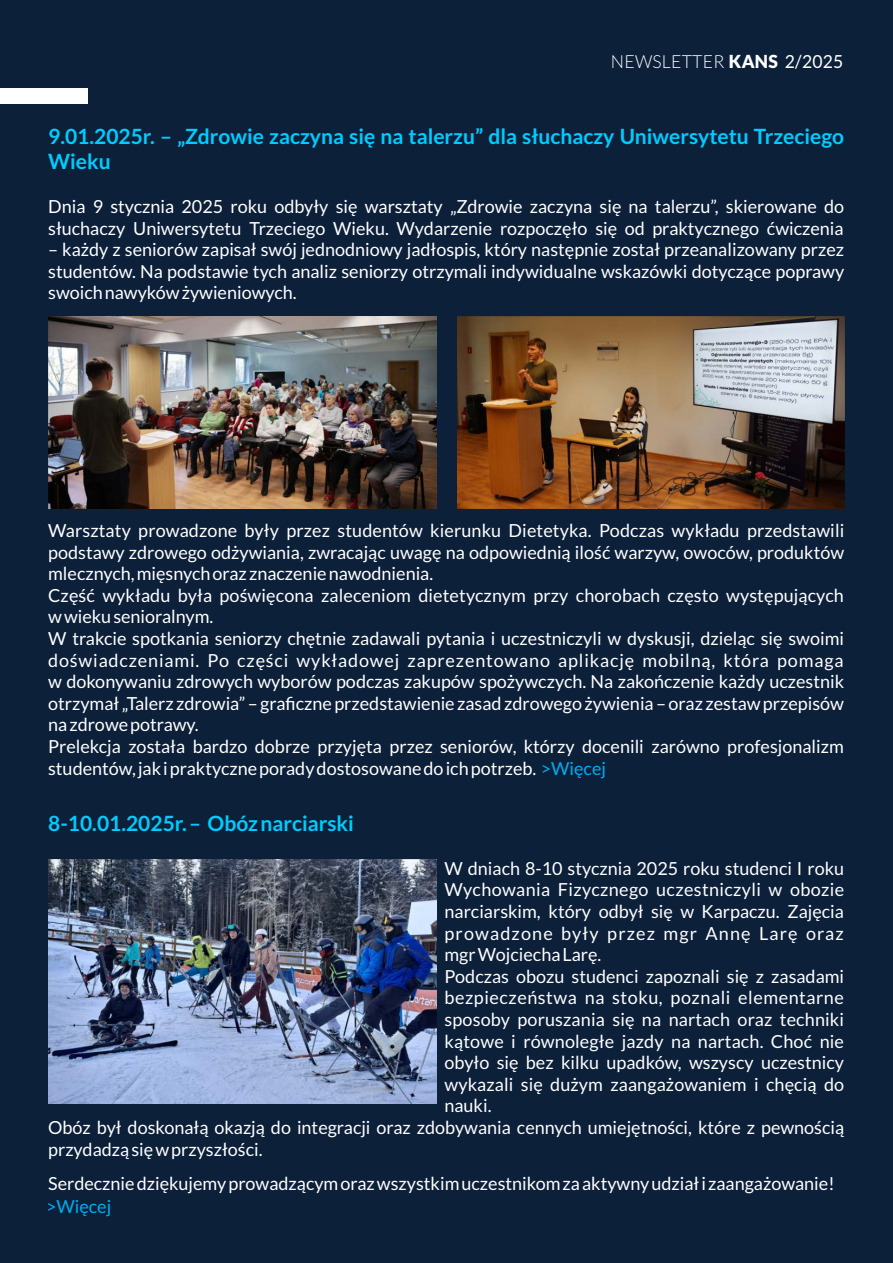
<style>
.page{position:relative;width:893px;height:1263px;background:#0c203a}
.page>*{position:absolute;margin:0;border:0;box-sizing:border-box;transform-origin:0 0}
.t1{font:700 21px/25.2px "Lato";color:#0cf}
.t2{font:18px/21.6px "Lato";color:#fff}
.t3{font:18px "Lato";color:#fefefe}
.t4{font:18px "Lato";letter-spacing:.02em;color:#fefefe}
.t5{font:18px "Lato";letter-spacing:.03em;color:#fefefe}
.t6{font:18px "Lato";letter-spacing:.065em;color:#fefefe}
.t7{font:300 18px "Lato";letter-spacing:.015em;color:#fff}
.t8{font:18px "Lato";color:#00adf1}
.s1{font-weight:900}
.s2{font-weight:400}
.s3{color:#00adf1}
</style>
<div class="page">
<div style="left:0;top:88px;width:87px;height:16px;background:#fff"></div>
<img style="left:48px;top:317px;width:388px;height:191px">
<img style="left:457px;top:317px;width:387px;height:191px">
<img style="left:48px;top:860px;width:388px;height:244px">
<p class="t7" style="left:611px;top:54px;width:234px">NEWSLETTER <span class="s1">KANS</span> <span class="s2">2/2025</span></p>
<p class="t1" style="left:48px;top:125px;width:797px">9.01.2025r. – „Zdrowie zaczyna się na talerzu” dla słuchaczy Uniwersytetu Trzeciego<br>Wieku</p>
<p class="t2" style="left:48px;top:197px;width:797px">Dnia 9 stycznia 2025 roku odbyły się warsztaty „Zdrowie zaczyna się na talerzu”, skierowane do słuchaczy Uniwersytetu Trzeciego Wieku. Wydarzenie rozpoczęło się od praktycznego ćwiczenia</p>
<p class="t2" style="left:48px;top:240px;width:797px;text-align:justify">– każdy z seniorów zapisał swój jednodniowy jadłospis, który następnie został przeanalizowany przez studentów. Na podstawie tych analiz seniorzy otrzymali indywidualne wskazówki dotyczące poprawy swoich nawyków żywieniowych.</p>
<p class="t2" style="left:48px;top:521px;width:798px">Warsztaty prowadzone były przez studentów kierunku Dietetyka. Podczas wykładu przedstawili podstawy zdrowego odżywiania, zwracając uwagę na odpowiednią ilość warzyw, owoców, produktów mlecznych, mięsnych oraz znaczenie nawodnienia.<br>Część wykładu była poświęcona zaleceniom dietetycznym przy chorobach często występujących w wieku senioralnym.<br>W trakcie spotkania seniorzy chętnie zadawali pytania i uczestniczyli w dyskusji, dzieląc się swoimi doświadczeniami. Po części wykładowej zaprezentowano aplikację mobilną, która pomaga w dokonywaniu zdrowych wyborów podczas zakupów spożywczych. Na zakończenie każdy uczestnik otrzymał „Talerz zdrowia” – graficzne przedstawienie zasad zdrowego żywienia – oraz zestaw przepisów na zdrowe potrawy.<br>Prelekcja została bardzo dobrze przyjęta przez seniorów, którzy docenili zarówno profesjonalizm</p>
<p class="t2" style="left:48px;top:758px;width:559px">studentów, jak i praktyczne porady dostosowane do ich potrzeb. <span class="s3">&gt;Więcej</span></p>
<p class="t1" style="left:48px;top:812px;width:307px">8-10.01.2025r. – Obóz narciarski</p>
<p class="t3" style="left:445px;top:860px;width:401px">W dniach 8-10 stycznia 2025 roku studenci I roku</p>
<p class="t4" style="left:445px;top:882px;width:401px">Wychowania Fizycznego uczestniczyli w obozie</p>
<p class="t3" style="left:445px;top:903px;width:401px">narciarskim, który odbył się w Karpaczu. Zajęcia</p>
<p class="t6" style="left:445px;top:925px;width:401px">prowadzone były przez mgr Annę Larę oraz</p>
<p class="t3" style="left:444px;top:947px;width:158px">mgr Wojciecha Larę.</p>
<p class="t3" style="left:444px;top:968px;width:401px">Podczas obozu studenci zapoznali się z zasadami</p>
<p class="t5" style="left:444px;top:990px;width:401px">bezpieczeństwa na stoku, poznali elementarne</p>
<p class="t3" style="left:444px;top:1011px;width:401px">sposoby poruszania się na nartach oraz techniki</p>
<p class="t3" style="left:444px;top:1033px;width:401px">kątowe i równoległe jazdy na nartach. Choć nie</p>
<p class="t3" style="left:444px;top:1055px;width:401px">obyło się bez kilku upadków, wszyscy uczestnicy</p>
<p class="t3" style="left:444px;top:1076px;width:401px">wykazali się dużym zaangażowaniem i chęcią do</p>
<p class="t3" style="left:444px;top:1098px;width:48px">nauki.</p>
<p class="t3" style="left:48px;top:1119px;width:798px">Obóz był doskonałą okazją do integracji oraz zdobywania cennych umiejętności, które z pewnością</p>
<p class="t3" style="left:48px;top:1141px;width:216px">przydadzą się w przyszłości.</p>
<p class="t3" style="left:48px;top:1175px;width:788px">Serdecznie dziękujemy prowadzącym oraz wszystkim uczestnikom za aktywny udział i zaangażowanie!</p>
<p class="t8" style="left:46px;top:1199px;width:67px">&gt;Więcej</p>
</div>
